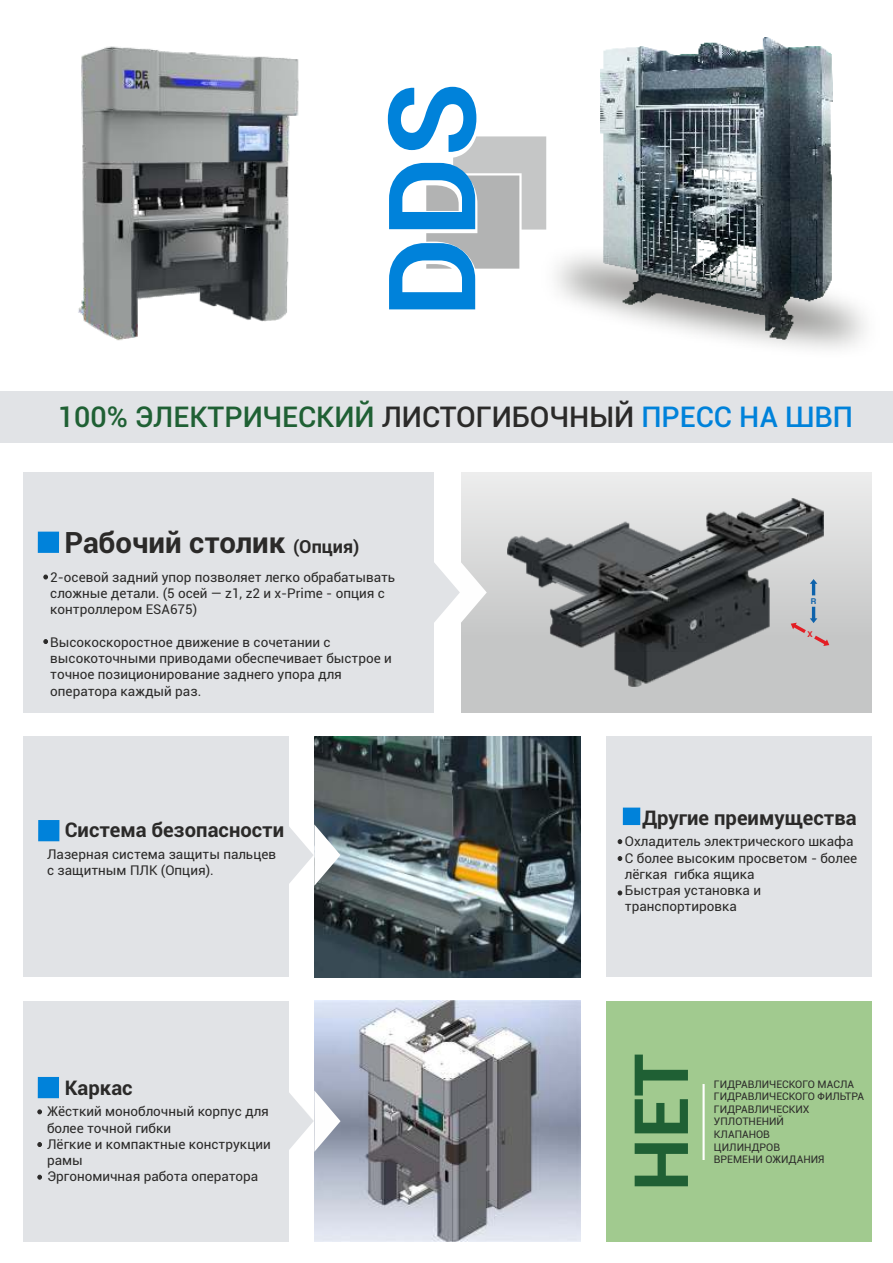
<style>
.page{position:relative;width:893px;height:1263px;background:#fff}
.page>*{position:absolute;margin:0;border:0;box-sizing:border-box;transform-origin:0 0}
.t1{font:700 121.2px "Roboto";color:#0082da}
.t2{font:700 75px "Roboto";color:#1f6034}
.t3{font:700 29.4px "Roboto";color:#2b2a29}
.t4{font:500 28.65px "Roboto";color:#1f6034}
.t5{font:700 20.25px "Roboto";color:#2b2a29}
.t6{font:13.5px/16.2px "Roboto";color:#2b2a29}
.t7{font:10.5px/12.6px "Roboto";color:#2b2a29}
.t8{font:8.7px "Coolvetica Rg";color:#0e62ab}
.t9{font:8.7px "Coolvetica Rg";color:#e31e24}
.s1{color:#2b2a29}
.s2{color:#0082da}
.s3{font-size:18px}
</style>
<div class="page">
<div style="left:461px;top:472px;width:411px;height:241px;background:linear-gradient(to bottom,#e8e9e9,#bdbebe)"></div>
<img style="left:508px;top:498px;width:315px;height:189px">
<svg style="left:810px;top:579px;width:7px;height:16px"></svg>
<svg style="left:791px;top:607px;width:38px;height:39px"></svg>
<img style="left:315px;top:736px;width:265px;height:241px">
<div style="left:23px;top:737px;width:266px;height:240px;background:#e1e3e6"></div>
<div style="left:23px;top:472px;width:411px;height:241px;background:#e1e3e6"></div>
<div style="left:38px;top:820px;width:21px;height:21px;background:#0082da"></div>
<div style="left:23px;top:1001px;width:266px;height:240px;background:#e1e3e6"></div>
<img style="left:315px;top:1000px;width:265px;height:242px">
<svg style="left:434px;top:562px;width:53px;height:61px"></svg>
<svg style="left:289px;top:1090px;width:52px;height:62px"></svg>
<svg style="left:289px;top:824px;width:51px;height:62px"></svg>
<div style="left:606px;top:737px;width:266px;height:240px;background:#e1e3e6"></div>
<div style="left:623px;top:807px;width:17px;height:18px;background:#0082da"></div>
<div style="left:606px;top:1001px;width:266px;height:240px;background:#a1ca8f"></div>
<div style="left:0;top:391px;width:893px;height:52px;background:#e1e3e6"></div>
<img style="left:600px;top:38px;width:232px;height:204px">
<img style="left:555px;top:242px;width:311px;height:108px">
<hr style="left:702px;top:1084px;width:3px;height:76px;background:#fefefe">
<svg style="left:478px;top:136px;width:68px;height:133px;background:#c4c5c5"></svg>
<div style="left:38px;top:532px;width:21px;height:21px;background:#0082da"></div>
<div style="left:38px;top:1077px;width:21px;height:21px;background:#0082da"></div>
<img style="left:78px;top:46px;width:400px;height:295px">
<svg style="left:44px;top:575px;width:4px;height:4px"></svg>
<svg style="left:44px;top:639px;width:4px;height:5px"></svg>
<svg style="left:618px;top:839px;width:4px;height:5px"></svg>
<svg style="left:618px;top:856px;width:4px;height:5px"></svg>
<svg style="left:618px;top:891px;width:4px;height:4px"></svg>
<svg style="left:38px;top:1110px;width:4px;height:4px"></svg>
<svg style="left:38px;top:1142px;width:4px;height:5px"></svg>
<svg style="left:38px;top:1175px;width:4px;height:4px"></svg>
<h1 class="t1" style="left:384px;top:317px;width:237px;rotate:-90deg">DDS</h1>
<h3 class="t4" style="left:58px;top:406px;width:797px">100% ЭЛЕКТРИЧЕСКИЙ <span class="s1">ЛИСТОГИБОЧНЫЙ</span> <span class="s2">ПРЕСС НА ШВП</span></h3>
<h3 class="t3" style="left:64px;top:530px;width:296px">Рабочий столик <span class="s3">(Опция)</span></h3>
<p class="t6" style="left:50px;top:571px;width:347px">2-осевой задний упор позволяет легко обрабатывать сложные детали. (5 осей — z1, z2 и x-Prime - опция с контроллером ESA675)</p>
<p class="t6" style="left:50px;top:635px;width:343px">Высокоскоростное движение в сочетании с высокоточными приводами обеспечивает быстрое и точное позиционирование заднего упора для оператора каждый раз.</p>
<h3 class="t5" style="left:65px;top:822px;width:221px">Система безопасности</h3>
<p class="t6" style="left:47px;top:847px;width:230px">Лазерная система защиты пальцев с защитным ПЛК (Опция).</p>
<h3 class="t5" style="left:65px;top:1079px;width:69px">Каркас</h3>
<p class="t6" style="left:47px;top:1105px;width:225px">Жёсткий моноблочный корпус для более точной гибки<br>Лёгкие и компактные конструкции рамы<br>Эргономичная работа оператора</p>
<p class="t8" style="left:811px;top:597px;width:6px">R</p>
<p class="t9" style="left:807px;top:630px;width:7px">X</p>
<h3 class="t5" style="left:643px;top:809px;width:216px">Другие преимущества</h3>
<p class="t6" style="left:625px;top:835px;width:234px">Охладитель электрического шкафа<br>С более высоким просветом - более лёгкая гибка ящика<br>Быстрая установка и транспортировка</p>
<h2 class="t2" style="left:632px;top:1191px;width:139px;rotate:-90deg">НЕТ</h2>
<p class="t7" style="left:714px;top:1079px;width:152px">ГИДРАВЛИЧЕСКОГО МАСЛА<br>ГИДРАВЛИЧЕСКОГО ФИЛЬТРА<br>ГИДРАВЛИЧЕСКИХ<br>УПЛОТНЕНИЙ<br>КЛАПАНОВ<br>ЦИЛИНДРОВ<br>ВРЕМЕНИ ОЖИДАНИЯ</p>
</div>
